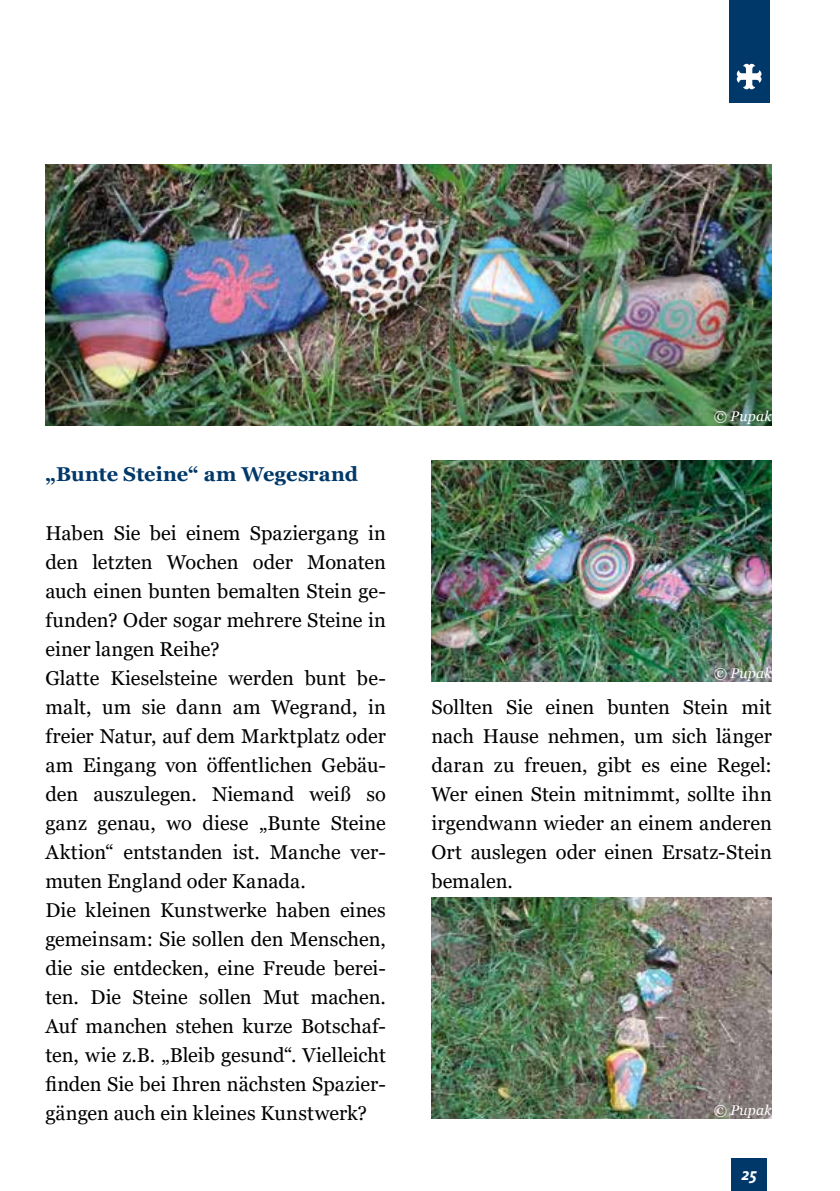
<style>
.page{position:relative;width:840px;height:1191px;background:#fff}
.page>*{position:absolute;margin:0;border:0;box-sizing:border-box;transform-origin:0 0}
.t1{font:20px/29px "Georgia";letter-spacing:-.005em;color:#000}
.t2{font:700 20px "Georgia";color:#003869}
.t3{font:italic 700 17px "The Sans";color:#fff}
.t4{font:italic 14px "Georgia";letter-spacing:.02em;color:#fff}
</style>
<div class="page">
<img style="left:431px;top:461px;width:340px;height:221px">
<img style="left:431px;top:897px;width:340px;height:221px">
<img style="left:45px;top:164px;width:726px;height:261px">
<div style="left:730px;top:1158px;width:36px;height:33px;background:#003869"></div>
<div style="left:728px;top:0;width:40px;height:102px;background:#003869"></div>
<svg style="left:736px;top:64px;width:25px;height:25px"></svg>
<p class="t2" style="left:45px;top:462px;width:314px">„Bunte Steine“ am Wegesrand</p>
<p class="t1" style="left:45px;top:518px;width:342px">Haben Sie bei einem Spaziergang in den letzten Wochen oder Monaten auch einen bunten bemalten Stein ge&shy;funden? Oder sogar mehrere Steine in einer langen Reihe?<br>Glatte Kieselsteine werden bunt be&shy;malt, um sie dann am Wegrand, in freier Natur, auf dem Marktplatz oder am Eingang von öffentlichen Gebäu&shy;den auszulegen. Niemand weiß so ganz genau, wo diese „Bunte Steine Aktion“ entstanden ist. Manche ver&shy;muten England oder Kanada.<br>Die kleinen Kunstwerke haben eines gemeinsam: Sie sollen den Menschen, die sie entdecken, eine Freude berei&shy;ten. Die Steine sollen Mut machen.<br>Auf manchen stehen kurze Botschaf&shy;ten, wie z.B. „Bleib gesund“. Vielleicht finden Sie bei Ihren nächsten Spazier&shy;gängen auch ein kleines Kunstwerk?</p>
<p class="t4" style="left:713px;top:407px;width:59px">© Pupak</p>
<p class="t4" style="left:713px;top:664px;width:59px">© Pupak</p>
<p class="t1" style="left:431px;top:692px;width:342px;text-align:justify">Sollten Sie einen bunten Stein mit nach Hause nehmen, um sich länger daran zu freuen, gibt es eine Regel:<br>Wer einen Stein mitnimmt, sollte ihn irgendwann wieder an einem anderen Ort auslegen oder einen Ersatz-Stein bemalen.</p>
<p class="t4" style="left:713px;top:1101px;width:59px">© Pupak</p>
<p class="t3" style="left:741px;top:1163px;width:17px">25</p>
</div>
